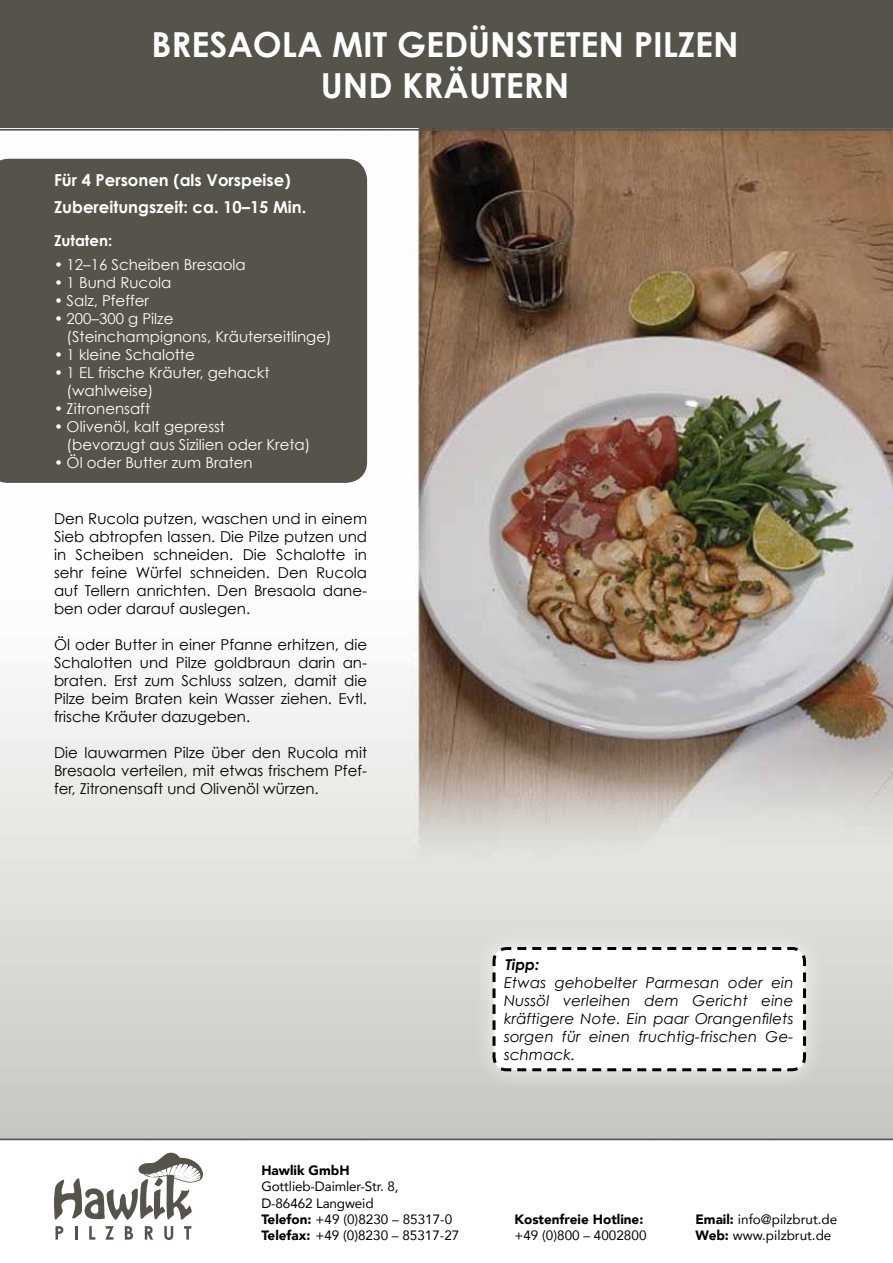
<style>
.page{position:relative;width:893px;height:1263px;background:#fff}
.page>*{position:absolute;margin:0;border:0;box-sizing:border-box;transform-origin:0 0}
.t1{font:700 34.5px/41.4px "Century Gothic";color:#fff;text-align:center}
.t2{font:700 16.5px/27px "Century Gothic";color:#fff}
.t3{font:15px/18px "Century Gothic";color:#000;text-align:justify}
.t4{font:15px/18px "Century Gothic";color:#fff}
.t5{font:italic 15px/18px "Century Gothic";letter-spacing:.01em;color:#000;text-align:justify}
.t6{font:700 15px "Century Gothic";color:#fff}
.t7{font:italic 700 15px "Century Gothic";color:#000}
.t8{font:13.5px/16.2px "Avenir";color:#000}
.t9{font:900 13.5px "Avenir";color:#000}
.s1{font-weight:900}
</style>
<div class="page">
<div style="left:0;top:0;width:893px;height:129px;background:#56534b"></div>
<img style="left:0;top:131px;width:893px;height:1007px">
<div style="left:0;top:159px;width:367px;height:324px;background:#56534b"></div>
<div style="left:471px;top:925px;width:356px;height:168px;background:#fff;opacity:.75"></div>
<svg style="left:491px;top:945px;width:316px;height:128px"></svg>
<svg style="left:54px;top:1153px;width:149px;height:87px"></svg>
<svg style="left:0;top:1138px;width:893px;height:2px;background:#76746d"></svg>
<svg style="left:0;top:129px;width:893px;height:2px;background:#69645b"></svg>
<h1 class="t1" style="left:151px;top:23px;width:589px">Bresaola mit gedünsteten Pilzen und Kräutern</h1>
<p class="t2" style="left:54px;top:166px;width:254px">Für 4 Personen (als Vorspeise)<br>Zubereitungszeit: ca. 10–15 Min.</p>
<p class="t6" style="left:54px;top:231px;width:60px">Zutaten:</p>
<p class="t4" style="left:54px;top:255px;width:193px">• 12–16 Scheiben Bresaola</p>
<p class="t4" style="left:54px;top:273px;width:119px">• 1 Bund Rucola</p>
<p class="t4" style="left:54px;top:291px;width:97px">• Salz, Pfeffer</p>
<p class="t4" style="left:67px;top:309px;width:267px;text-indent:-13px">• 200–300 g Pilze<br>(Steinchampignons, Kräuterseitlinge)</p>
<p class="t4" style="left:54px;top:345px;width:142px">• 1 kleine Schalotte</p>
<p class="t4" style="left:67px;top:363px;width:204px;text-indent:-13px">• 1 EL frische Kräuter, gehackt (wahlweise)</p>
<p class="t4" style="left:54px;top:399px;width:98px">• Zitronensaft</p>
<p class="t4" style="left:67px;top:417px;width:245px;text-indent:-13px">• Olivenöl, kalt gepresst<br>(bevorzugt aus Sizilien oder Kreta)</p>
<p class="t4" style="left:54px;top:453px;width:200px">• Öl oder Butter zum Braten</p>
<p class="t3" style="left:54px;top:509px;width:315px">Den Rucola putzen, waschen und in einem Sieb abtropfen lassen. Die Pilze putzen und in Scheiben schneiden. Die Schalotte in sehr feine Würfel schneiden. Den Rucola auf Tellern anrichten. Den Bresaola dane&shy;ben oder darauf auslegen.</p>
<p class="t3" style="left:54px;top:635px;width:315px">Öl oder Butter in einer Pfanne erhitzen, die Schalotten und Pilze goldbraun darin an&shy;braten. Erst zum Schluss salzen, damit die Pilze beim Braten kein Wasser ziehen. Evtl. frische Kräuter dazugeben.</p>
<p class="t3" style="left:54px;top:743px;width:315px">Die lauwarmen Pilze über den Rucola mit Bresaola verteilen, mit etwas frischem Pfef&shy;fer, Zitronensaft und Olivenöl würzen.</p>
<p class="t9" style="left:261px;top:1159px;width:90px">Hawlik GmbH</p>
<p class="t8" style="left:261px;top:1178px;width:200px">Gottlieb-Daimler-Str. 8,<br>D-86462 Langweid<br><span class="s1">Telefon:</span> +49 (0)8230 – 85317-0<br><span class="s1">Telefax:</span> +49 (0)8230 – 85317-27</p>
<p class="t7" style="left:505px;top:955px;width:35px">Tipp:</p>
<p class="t5" style="left:504px;top:973px;width:291px">Etwas gehobelter Parmesan oder ein Nussöl verleihen dem Gericht eine kräftigere Note. Ein paar Orangenfilets sorgen für einen fruchtig-frischen Ge&shy;schmack.</p>
<p class="t9" style="left:514px;top:1207px;width:130px">Kostenfreie Hotline:</p>
<p class="t8" style="left:514px;top:1227px;width:134px">+49 (0)800 – 4002800</p>
<p class="t8" style="left:695px;top:1210px;width:143px"><span class="s1">Email:</span> info@pilzbrut.de<br><span class="s1">Web:</span> www.pilzbrut.de</p>
</div>
